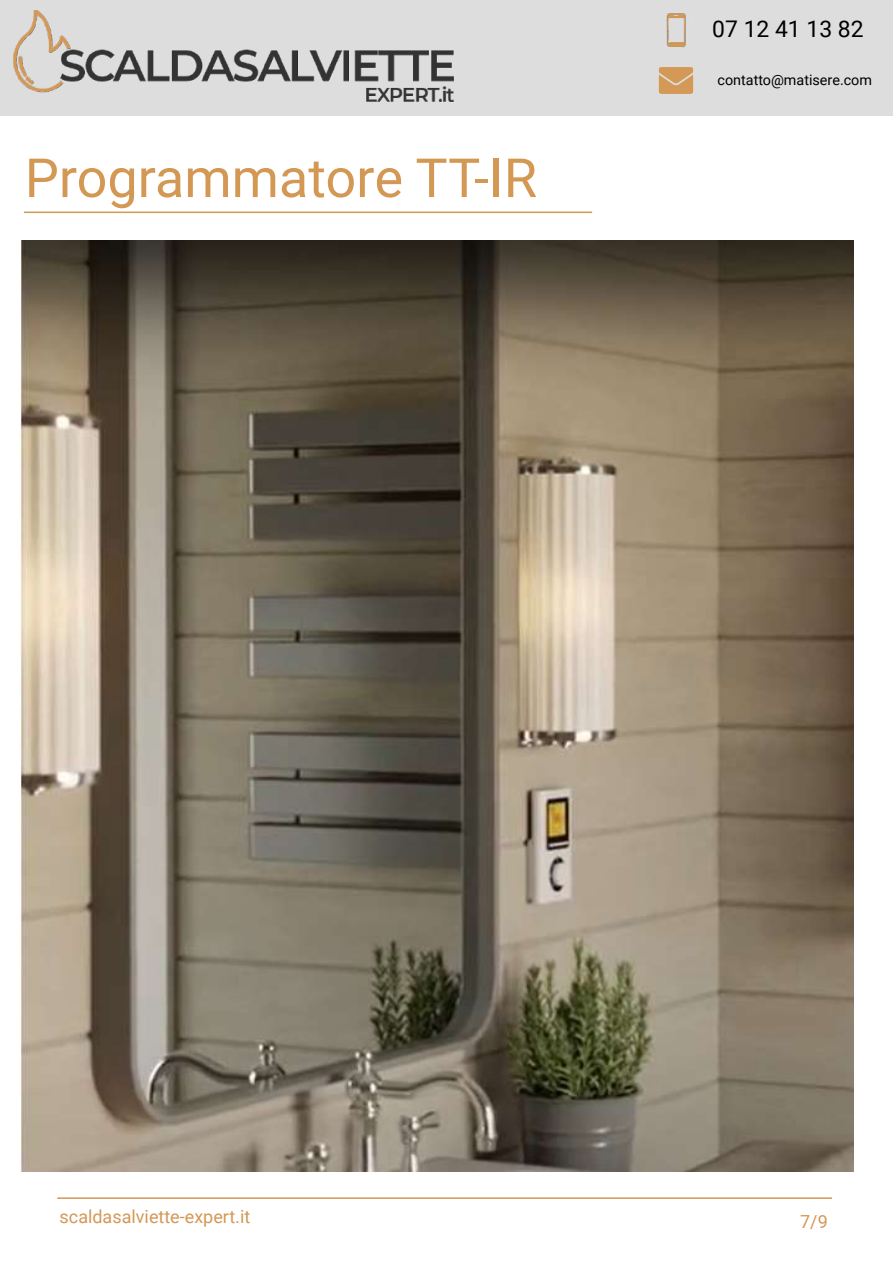
<style>
.page{position:relative;width:893px;height:1263px;background:#fff}
.page>*{position:absolute;margin:0;border:0;box-sizing:border-box;transform-origin:0 0}
.t1{font:54px "Roboto";color:#d49855}
.t2{font:22.95px "Roboto";color:#000}
.t3{font:18px "Roboto";color:#d49855}
.t4{font:14.4px "Roboto";color:#000}
</style>
<div class="page">
<div style="left:0;top:0;width:893px;height:116px;background:#ddd"></div>
<img style="left:666px;top:13px;width:20px;height:35px">
<img style="left:658px;top:67px;width:36px;height:27px">
<hr style="left:57px;top:1197px;width:775px;height:2px;background:#d49855">
<img style="left:20px;top:240px;width:834px;height:932px">
<hr style="left:24px;top:212px;width:568px;height:1px;background:#d49855">
<img style="left:13px;top:9px;width:454px;height:283px">
<img style="left:20px;top:1117px;width:447px;height:82px">
<h1 class="t1" style="left:25px;top:140px;width:514px">Programmatore TT-IR</h1>
<p class="t2" style="left:712px;top:13px;width:153px">07 12 41 13 82</p>
<p class="t4" style="left:717px;top:69px;width:156px">contatto@matisere.com</p>
<p class="t3" style="left:60px;top:1204px;width:192px">scaldasalviette-expert.it</p>
<p class="t3" style="left:800px;top:1209px;width:29px">7/9</p>
</div>
